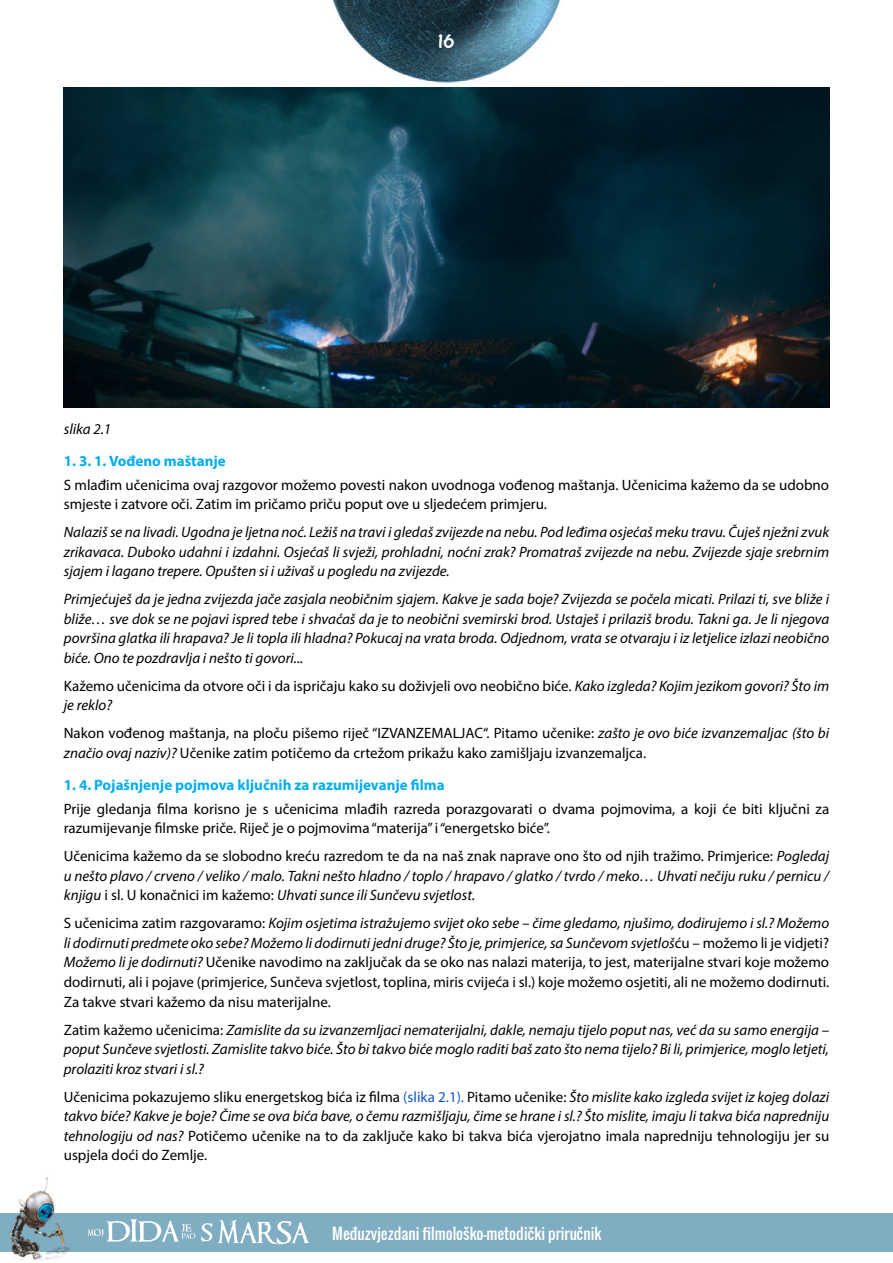
<style>
.page{position:relative;width:893px;height:1263px;background:#fff}
.page>*{position:absolute;margin:0;border:0;box-sizing:border-box;transform-origin:0 0}
.t1{font:21px "MR RED";color:#fff}
.basic_p{font:italic 15px/19.5px "Myriad Pro";color:#000;text-align:justify}
.basic_p-2{font:15px/19.5px "Myriad Pro";color:#000}
.t2{font:700 15px "Myriad Pro";color:#00aeef}
.t3{font:15px "Oswald";color:#fff}
.s1{font-style:italic}
.s2{font-style:normal}
.s3{font-style:normal;color:#15c}
</style>
<div class="page">
<img style="left:34px;top:0;width:796px;height:1261px">
<div style="left:0;top:1213px;width:893px;height:39px;background:#7fadc2"></div>
<svg style="left:88px;top:1219px;width:221px;height:26px"></svg>
<img style="left:10px;top:1174px;width:63px;height:86px">
<img style="left:64px;top:87px;width:765px;height:321px">
<h1 class="t1" style="left:438px;top:29px;width:18px">16</h1>
<p class="basic_p" style="left:64px;top:419px;width:49px">slika 2.1</p>
<h2 class="t2" style="left:64px;top:451px;width:163px">1. 3. 1. Vođeno maštanje</h2>
<p class="basic_p-2" style="left:64px;top:475px;width:767px">S mlađim učenicima ovaj razgovor možemo povesti nakon uvodnoga vođenog maštanja. Učenicima kažemo da se udobno smjeste i zatvore oči. Zatim im pričamo priču poput ove u sljedećem primjeru.</p>
<p class="basic_p" style="left:64px;top:522px;width:767px">Nalaziš se na livadi. Ugodna je ljetna noć. Ležiš na travi i gledaš zvijezde na nebu. Pod leđima osjećaš meku travu. Čuješ nježni zvuk zrikavaca. Duboko udahni i izdahni. Osjećaš li svježi, prohladni, noćni zrak? Promatraš zvijezde na nebu. Zvijezde sjaje srebrnim sjajem i lagano trepere. Opušten si i uživaš u pogledu na zvijezde.</p>
<p class="basic_p" style="left:64px;top:589px;width:767px">Primjećuješ da je jedna zvijezda jače zasjala neobičnim sjajem. Kakve je sada boje? Zvijezda se počela micati. Prilazi ti, sve bliže i bliže… sve dok se ne pojavi ispred tebe i shvaćaš da je to neobični svemirski brod. Ustaješ i prilaziš brodu. Takni ga. Je li njegova površina glatka ili hrapava? Je li topla ili hladna? Pokucaj na vrata broda. Odjednom, vrata se otvaraju i iz letjelice izlazi neobično biće. Ono te pozdravlja i nešto ti govori...</p>
<p class="basic_p-2" style="left:64px;top:676px;width:767px">Kažemo učenicima da otvore oči i da ispričaju kako su doživjeli ovo neobično biće. <span class="s1">Kako izgleda? Kojim jezikom govori? Što im je reklo?</span></p>
<p class="basic_p-2" style="left:64px;top:723px;width:767px">Nakon vođenog maštanja, na ploču pišemo riječ “IZVANZEMALJAC“. Pitamo učenike: <span class="s1">zašto je ovo biće izvanzemaljac (što bi značio ovaj naziv)?</span> Učenike zatim potičemo da crtežom prikažu kako zamišljaju izvanzemaljca.</p>
<h2 class="t2" style="left:64px;top:775px;width:382px">1. 4. Pojašnjenje pojmova ključnih za razumijevanje filma</h2>
<p class="basic_p-2" style="left:64px;top:799px;width:767px">Prije gledanja filma korisno je s učenicima mlađih razreda porazgovarati o dvama pojmovima, a koji će biti ključni za razumijevanje filmske priče. Riječ je o pojmovima “materija” i “energetsko biće”.</p>
<p class="basic_p" style="left:64px;top:846px;width:767px"><span class="s2">Učenicima kažemo da se slobodno kreću razredom te da na naš znak naprave ono što od njih tražimo. Primjerice:</span> Pogledaj u nešto plavo / crveno / veliko / malo. Takni nešto hladno / toplo / hrapavo / glatko / tvrdo / meko… Uhvati nečiju ruku / pernicu / knjigu <span class="s2">i sl. U konačnici im kažemo:</span> Uhvati sunce ili Sunčevu svjetlost.</p>
<p class="basic_p-2" style="left:64px;top:913px;width:767px;text-align:justify">S učenicima zatim razgovaramo: <span class="s1">Kojim osjetima istražujemo svijet oko sebe – čime gledamo, njušimo, dodirujemo i sl.? Možemo li dodirnuti predmete oko sebe? Možemo li dodirnuti jedni druge? Što je, primjerice, sa Sunčevom svjetloš</span>ću – možemo li je vidjeti?<br><span class="s1">Možemo li je dodirnuti?</span> Učenike navodimo na zaključak da se oko nas nalazi materija, to jest, materijalne stvari koje možemo dodirnuti, ali i pojave (primjerice, Sunčeva svjetlost, toplina, miris cvijeća i sl.) koje možemo osjetiti, ali ne možemo dodirnuti.<br>Za takve stvari kažemo da nisu materijalne.</p>
<p class="basic_p" style="left:64px;top:1019px;width:767px"><span class="s2">Zatim kažemo učenicima:</span> Zamislite da su izvanzemljaci nematerijalni, dakle, nemaju tijelo poput nas, već da su samo energija – poput Sunčeve svjetlosti. Zamislite takvo biće. Što bi takvo biće moglo raditi baš zato što nema tijelo? Bi li, primjerice, moglo letjeti, prolaziti kroz stvari i sl.?</p>
<p class="basic_p" style="left:64px;top:1086px;width:767px"><span class="s2">Učenicima pokazujemo sliku energetskog bića iz filma</span> <span class="s3">(slika 2.1).</span> <span class="s2">Pitamo učenike:</span> Što mislite kako izgleda svijet iz kojeg dolazi takvo biće? Kakve je boje? Čime se ova bića bave, o čemu razmišljaju, čime se hrane i sl.? Što mislite, imaju li takva bića napredniju tehnologiju od nas? <span class="s2">Potičemo učenike na to da zaključe kako bi takva bića vjerojatno imala napredniju tehnologiju jer su uspjela doći do Zemlje.</span></p>
<p class="t3" style="left:332px;top:1222px;width:271px">Međuzvjezdani filmološko-metodički priručnik</p>
</div>
